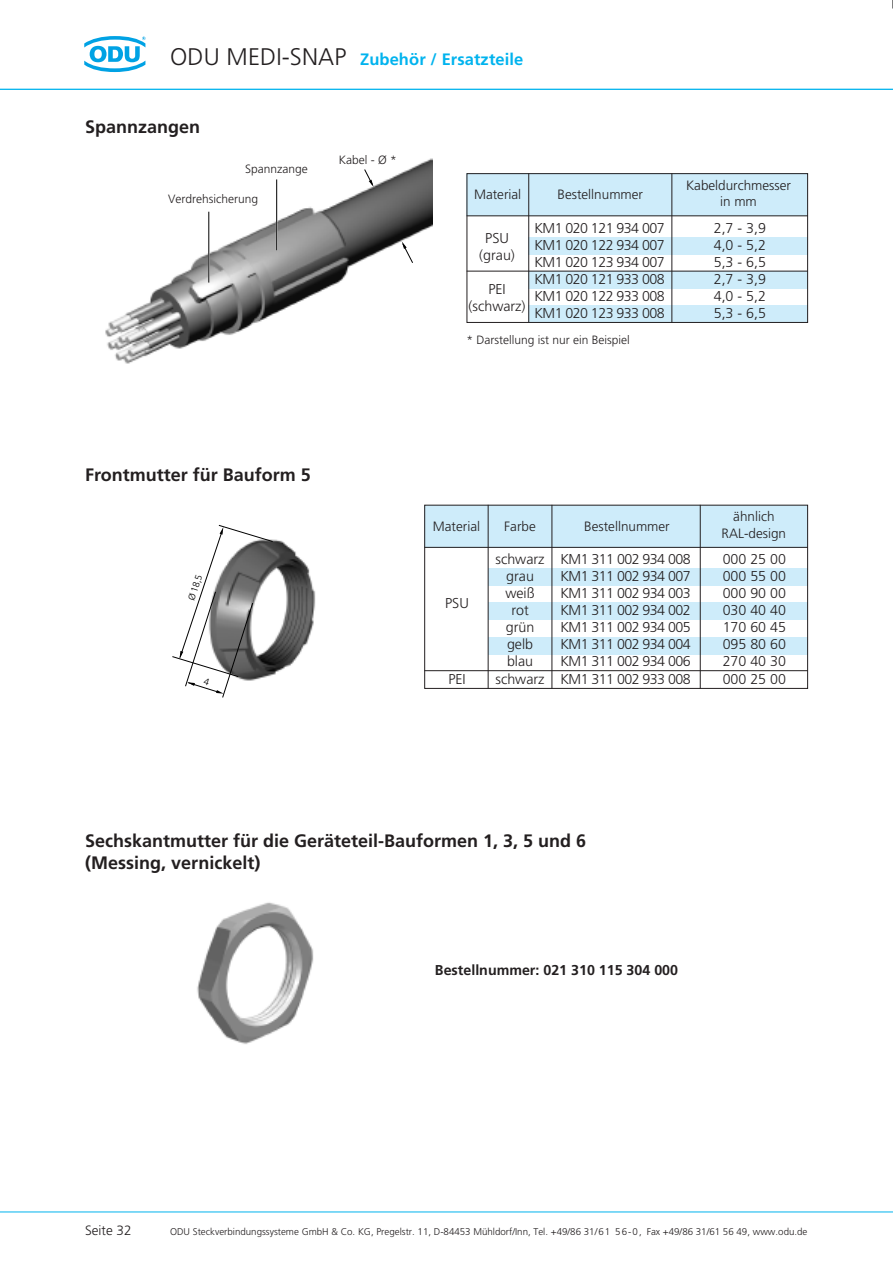
<style>
.page{position:relative;width:893px;height:1263px;background:#fff}
.page>*{position:absolute;margin:0;border:0;box-sizing:border-box;transform-origin:0 0}
.t1{font:700 18px/21.6px "Frutiger";color:#231f20}
.t2{font:700 16.5px "Frutiger";letter-spacing:.005em;color:#00b3ee}
.t3{font:300 14.25px/17px "Frutiger";letter-spacing:-.04em;color:#231f20;text-align:justify}
.t4{font:300 14.25px/17px "Frutiger";color:#231f20;text-align:center}
.t5{font:700 14.25px "Frutiger";color:#231f20}
.t6{font:300 13.5px/16.2px "Frutiger";color:#231f20;text-align:center}
.t7{font:300 12px "Frutiger";color:#231f20}
.t8{font:300 9.75px "Frutiger";color:#231f20}
.t9{font:300 9.45px "Frutiger";color:#000}
.s1{font-weight:300;font-size:24px;color:#231f20}
</style>
<div class="page">
<hr style="left:0;top:89px;width:893px;height:1px;background:#00b3ee">
<hr style="left:0;top:1211px;width:893px;height:1px;background:#00b3ee">
<svg style="left:84px;top:36px;width:62px;height:36px"></svg>
<div style="left:467px;top:173px;width:341px;height:43px;background:#ceecfa"></div>
<div style="left:529px;top:237px;width:279px;height:17px;background:#ceecfa"></div>
<div style="left:529px;top:271px;width:279px;height:17px;background:#ceecfa"></div>
<div style="left:529px;top:306px;width:279px;height:17px;background:#ceecfa"></div>
<div style="left:467px;top:173px;width:341px;height:150px;border:1px solid #231f20"></div>
<hr style="left:467px;top:215px;width:341px;height:1px;background:#231f20">
<hr style="left:467px;top:271px;width:341px;height:1px;background:#231f20">
<hr style="left:528px;top:173px;width:1px;height:149px;background:#231f20">
<hr style="left:671px;top:173px;width:1px;height:150px;background:#231f20">
<img style="left:105px;top:158px;width:327px;height:206px">
<hr style="left:208px;top:212px;width:2px;height:71px;background:#fff">
<hr style="left:209px;top:212px;width:1px;height:71px;background:#000">
<hr style="left:276px;top:179px;width:1px;height:71px;background:#000">
<svg style="left:402px;top:241px;width:11px;height:22px"></svg>
<svg style="left:364px;top:169px;width:10px;height:18px"></svg>
<img style="left:273px;top:539px;width:43px;height:136px">
<div style="left:424px;top:505px;width:384px;height:42px;background:#ceecfa"></div>
<div style="left:488px;top:569px;width:320px;height:17px;background:#ceecfa"></div>
<div style="left:488px;top:603px;width:320px;height:17px;background:#ceecfa"></div>
<div style="left:488px;top:637px;width:320px;height:17px;background:#ceecfa"></div>
<div style="left:424px;top:505px;width:384px;height:184px;border:1px solid #231f20"></div>
<hr style="left:424px;top:547px;width:384px;height:1px;background:#231f20">
<hr style="left:424px;top:670px;width:384px;height:1px;background:#231f20">
<hr style="left:552px;top:505px;width:1px;height:184px;background:#231f20">
<hr style="left:488px;top:505px;width:1px;height:184px;background:#231f20">
<hr style="left:700px;top:505px;width:1px;height:184px;background:#231f20">
<img style="left:197px;top:902px;width:117px;height:142px">
<svg style="left:172px;top:525px;width:101px;height:173px"></svg>
<p class="t2" style="left:170px;top:52px;width:355px"><span class="s1">ODU MEDI-SNAP</span> Zubehör / Ersatzteile</p>
<p class="t1" style="left:85px;top:117px;width:117px">Spannzangen</p>
<p class="t7" style="left:245px;top:164px;width:64px">Spannzange</p>
<p class="t7" style="left:168px;top:194px;width:92px">Verdrehsicherung</p>
<p class="t7" style="left:339px;top:155px;width:59px">Kabel - Ø *</p>
<p class="t6" style="left:686px;top:178px;width:106px">Kabeldurchmesser in mm</p>
<p class="t6" style="left:474px;top:188px;width:49px">Material</p>
<p class="t6" style="left:558px;top:188px;width:87px">Bestellnummer</p>
<p class="t3" style="left:479px;top:230px;width:37px;text-align:center">PSU (grau)</p>
<p class="t4" style="left:469px;top:281px;width:58px">PEI (schwarz)</p>
<p class="t3" style="left:534px;top:221px;width:132px">KM1 020 121 934 007<br>KM1 020 122 934 007<br>KM1 020 123 934 007<br>KM1 020 121 933 008<br>KM1 020 122 933 008<br>KM1 020 123 933 008</p>
<p class="t3" style="left:714px;top:221px;width:54px">2,7 - 3,9<br>4,0 - 5,2<br>5,3 - 6,5<br>2,7 - 3,9<br>4,0 - 5,2<br>5,3 - 6,5</p>
<p class="t7" style="left:467px;top:335px;width:165px">* Darstellung ist nur ein Beispiel</p>
<p class="t1" style="left:85px;top:466px;width:227px">Frontmutter für Bauform 5</p>
<p class="t9" style="left:187px;top:599px;width:28px;rotate:-71deg">Ø 18,5</p>
<p class="t6" style="left:433px;top:519px;width:49px">Material</p>
<p class="t6" style="left:504px;top:519px;width:33px">Farbe</p>
<p class="t6" style="left:722px;top:510px;width:66px">ähnlich<br>RAL-design</p>
<p class="t6" style="left:584px;top:519px;width:87px">Bestellnummer</p>
<p class="t3" style="left:445px;top:596px;width:25px">PSU</p>
<p class="t3" style="left:448px;top:671px;width:19px">PEI</p>
<p class="t4" style="left:495px;top:552px;width:51px">schwarz grau weiß rot grün gelb blau schwarz</p>
<p class="t3" style="left:560px;top:552px;width:132px">KM1 311 002 934 008<br>KM1 311 002 934 007<br>KM1 311 002 934 003<br>KM1 311 002 934 002<br>KM1 311 002 934 005<br>KM1 311 002 934 004<br>KM1 311 002 934 006<br>KM1 311 002 933 008</p>
<p class="t3" style="left:723px;top:552px;width:65px">000 25 00<br>000 55 00<br>000 90 00<br>030 40 40<br>170 60 45<br>095 80 60<br>270 40 30<br>000 25 00</p>
<p class="t1" style="left:85px;top:831px;width:503px">Sechskantmutter für die Geräteteil-Bauformen 1, 3, 5 und 6 (Messing, vernickelt)</p>
<p class="t5" style="left:435px;top:964px;width:245px">Bestellnummer: 021 310 115 304 000</p>
<p class="t6" style="left:85px;top:1223px;width:48px">Seite 32</p>
<p class="t8" style="left:170px;top:1227px;width:639px">ODU Steckverbindungssysteme GmbH &amp; Co. KG, Pregelstr. 11, D-84453 Mühldorf/Inn, Tel. +49/86 31/61 56-0, Fax +49/86 31/61 56 49, www.odu.de</p>
</div>
